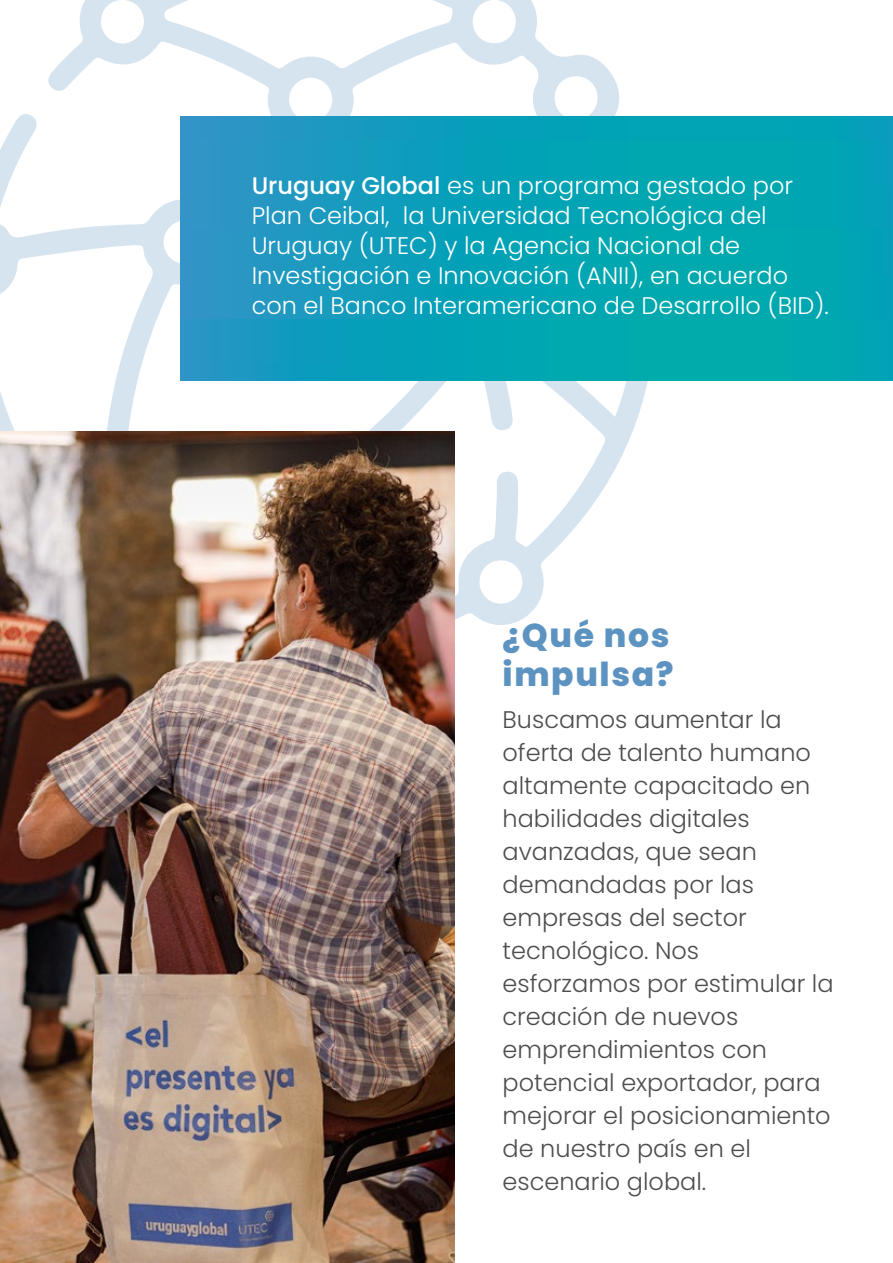
<style>
.page{position:relative;width:893px;height:1263px;background:#fff}
.page>*{position:absolute;margin:0;border:0;box-sizing:border-box;transform-origin:0 0}
.t1{font:800 33px/39px "Poppins";letter-spacing:.05em;color:#5d93c1}
.t2{font:300 24px/33px "Poppins";color:#4d4d4c}
.t3{font:300 24px/30px "Poppins";color:#fff}
.s1{font-weight:500}
</style>
<div class="page">
<svg style="left:0;top:0;width:656px;height:625px"></svg>
<svg style="left:180px;top:117px;width:713px;height:264px;background:#0aa1b7"></svg>
<img style="left:0;top:432px;width:455px;height:831px">
<p class="t3" style="left:252px;top:171px;width:579px"><span class="s1">Uruguay Global</span> es un programa gestado por Plan Ceibal, la Universidad Tecnológica del Uruguay (UTEC) y la Agencia Nacional de Investigación e Innovación (ANII), en acuerdo con el Banco Interamericano de Desarrollo (BID).</p>
<h1 class="t1" style="left:503px;top:616px;width:173px">¿Qué nos impulsa?</h1>
<p class="t2" style="left:503px;top:703px;width:333px">Buscamos aumentar la oferta de talento humano altamente capacitado en habilidades digitales avanzadas, que sean demandadas por las empresas del sector tecnológico. Nos esforzamos por estimular la creación de nuevos emprendimientos con potencial exportador, para mejorar el posicionamiento de nuestro país en el escenario global.</p>
</div>
